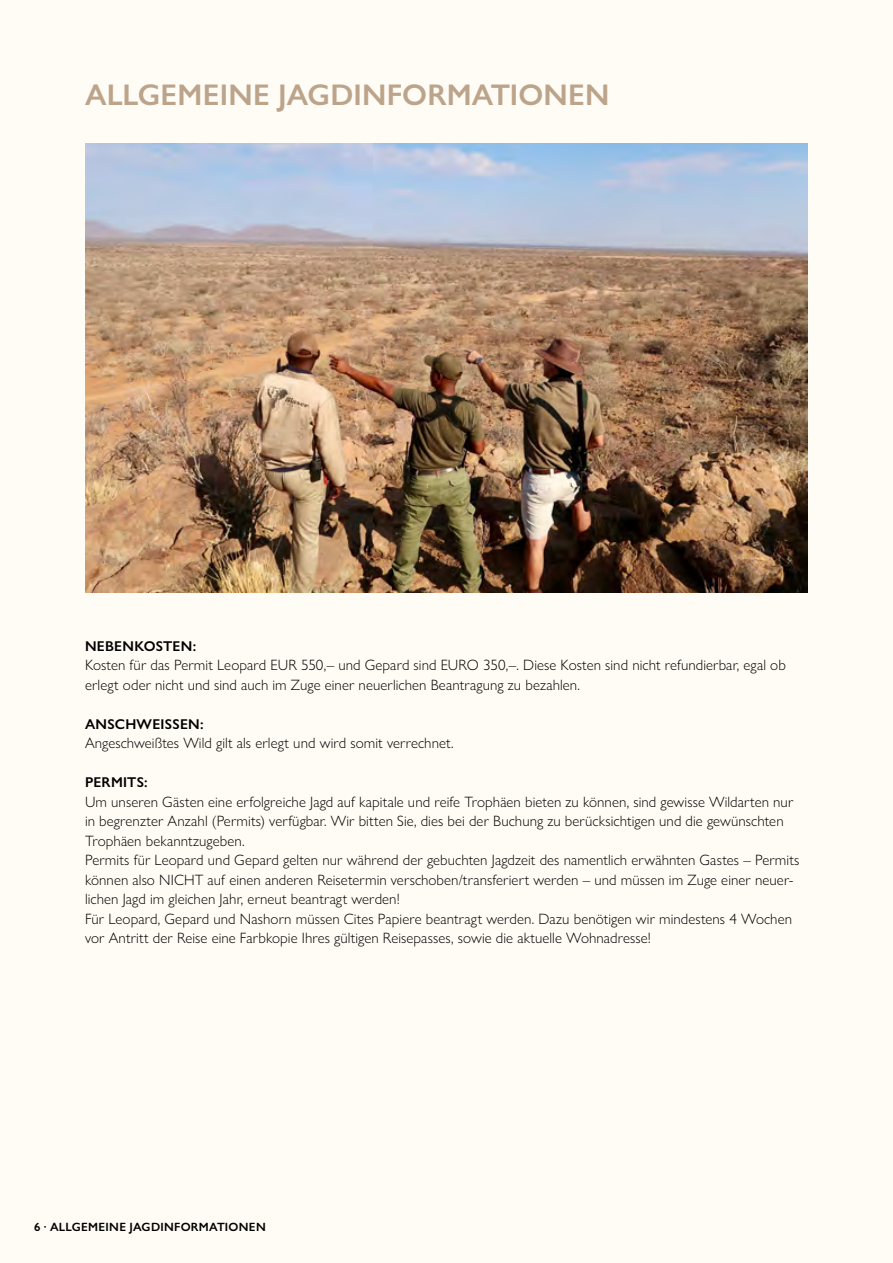
<style>
.page{position:relative;width:893px;height:1263px;background:#fffbf5}
.page>*{position:absolute;margin:0;border:0;box-sizing:border-box;transform-origin:0 0}
.t1{font:600 30px "Gill Sans Nova";letter-spacing:.005em;color:#bca48b}
.t2{font:300 15px/19.5px "Gill Sans Nova";letter-spacing:.005em;color:#000}
.t3{font:600 14.25px "Gill Sans Nova";letter-spacing:.02em;color:#000}
.t4{font:600 12px "Gill Sans Nova";letter-spacing:.025em;color:#000}
</style>
<div class="page">
<img style="left:85px;top:143px;width:723px;height:449px">
<h1 class="t1" style="left:85px;top:76px;width:526px">ALLGEMEINE JAGDINFORMATIONEN</h1>
<p class="t3" style="left:85px;top:637px;width:113px">NEBENKOSTEN:</p>
<p class="t2" style="left:85px;top:655px;width:702px">Kosten für das Permit Leopard EUR 550,– und Gepard sind EURO 350,–. Diese Kosten sind nicht refundierbar, egal ob erlegt oder nicht und sind auch im Zuge einer neuerlichen Beantragung zu bezahlen.</p>
<p class="t3" style="left:85px;top:715px;width:120px">ANSCHWEISSEN:</p>
<p class="t2" style="left:85px;top:733px;width:370px">Angeschweißtes Wild gilt als erlegt und wird somit verrechnet.</p>
<p class="t3" style="left:85px;top:773px;width:64px">PERMITS:</p>
<p class="t2" style="left:85px;top:792px;width:716px">Um unseren Gästen eine erfolgreiche Jagd auf kapitale und reife Trophäen bieten zu können, sind gewisse Wildarten nur in begrenzter Anzahl (Permits) verfügbar. Wir bitten Sie, dies bei der Buchung zu berücksichtigen und die gewünschten Trophäen bekanntzugeben.<br>Permits für Leopard und Gepard gelten nur während der gebuchten Jagdzeit des namentlich erwähnten Gastes – Permits können also NICHT auf einen anderen Reisetermin verschoben/transferiert werden – und müssen im Zuge einer neuer&shy;lichen Jagd im gleichen Jahr, erneut beantragt werden!<br>Für Leopard, Gepard und Nashorn müssen Cites Papiere beantragt werden. Dazu benötigen wir mindestens 4 Wochen vor Antritt der Reise eine Farbkopie Ihres gültigen Reisepasses, sowie die aktuelle Wohnadresse!</p>
<p class="t4" style="left:34px;top:1219px;width:109px">6 · ALLGEMEINE JAGDINFORMA</p>
<p class="t4" style="left:217px;top:1219px;width:17px">TION</p>
<p class="t4" style="left:249px;top:1219px;width:15px">EN</p>
</div>
